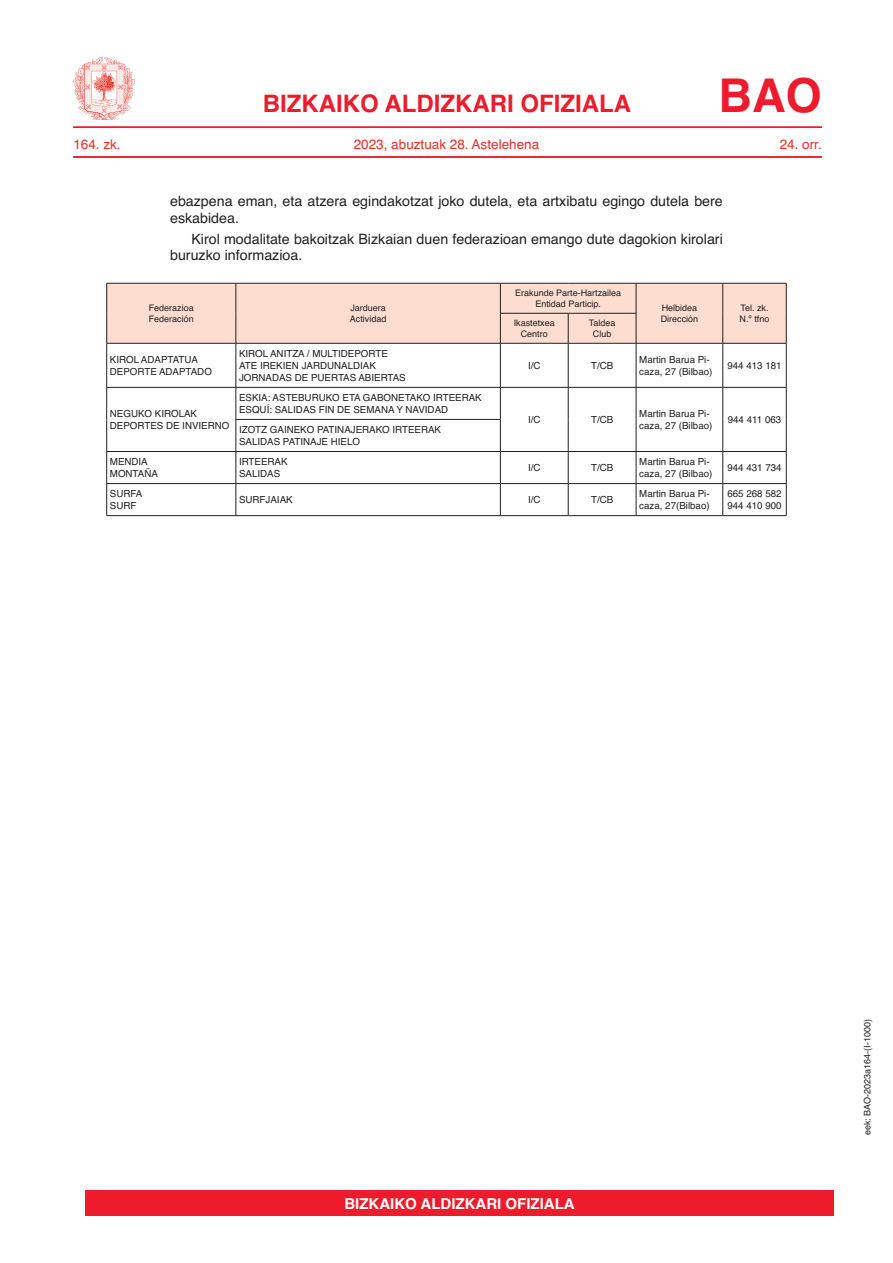
<style>
.page{position:relative;width:893px;height:1263px;background:#fff}
.page>*{position:absolute;margin:0;border:0;box-sizing:border-box;transform-origin:0 0}
.t1{font:700 46.5px "Helvetica";color:#ee1b2c}
.t2{font:700 24px "Helvetica";color:#ee1b2c}
.t3{font:700 15px "Helvetica";color:#fff}
.t4{font:14.25px/16.5px "Helvetica";color:#231f20}
.t5{font:13.5px "Helvetica";color:#ee2e22}
.t6{font:9.75px/12px "Helvetica";color:#231f20}
.t7{font:9px/10.5px "Helvetica";color:#231f20}
</style>
<div class="page">
<hr style="left:73px;top:126px;width:749px;height:2px;background:#ee1b2c">
<hr style="left:73px;top:156px;width:749px;height:2px;background:#ee1b2c">
<img style="left:74px;top:58px;width:61px;height:61px">
<div style="left:107px;top:284px;width:679px;height:59px;background:#fdddd0"></div>
<hr style="left:236px;top:283px;width:1px;height:30px;background:#231f20">
<hr style="left:500px;top:283px;width:1px;height:30px;background:#231f20">
<hr style="left:636px;top:283px;width:1px;height:30px;background:#231f20">
<hr style="left:722px;top:283px;width:1px;height:30px;background:#231f20">
<hr style="left:236px;top:313px;width:1px;height:30px;background:#231f20">
<hr style="left:500px;top:313px;width:68px;height:1px;background:#231f20">
<hr style="left:500px;top:313px;width:1px;height:30px;background:#231f20">
<hr style="left:568px;top:313px;width:68px;height:1px;background:#231f20">
<hr style="left:568px;top:313px;width:1px;height:30px;background:#231f20">
<hr style="left:636px;top:313px;width:1px;height:30px;background:#231f20">
<hr style="left:722px;top:313px;width:1px;height:30px;background:#231f20">
<hr style="left:236px;top:343px;width:1px;height:44px;background:#231f20">
<hr style="left:500px;top:343px;width:1px;height:44px;background:#231f20">
<hr style="left:568px;top:343px;width:1px;height:44px;background:#231f20">
<hr style="left:636px;top:343px;width:1px;height:44px;background:#231f20">
<hr style="left:722px;top:343px;width:1px;height:44px;background:#231f20">
<hr style="left:107px;top:387px;width:129px;height:1px;background:#231f20">
<hr style="left:236px;top:387px;width:264px;height:1px;background:#231f20">
<hr style="left:236px;top:387px;width:1px;height:32px;background:#231f20">
<hr style="left:500px;top:387px;width:68px;height:1px;background:#231f20">
<hr style="left:500px;top:387px;width:1px;height:32px;background:#231f20">
<hr style="left:568px;top:387px;width:68px;height:1px;background:#231f20">
<hr style="left:568px;top:387px;width:1px;height:32px;background:#231f20">
<hr style="left:636px;top:387px;width:87px;height:1px;background:#231f20">
<hr style="left:636px;top:387px;width:1px;height:32px;background:#231f20">
<hr style="left:723px;top:387px;width:63px;height:1px;background:#231f20">
<hr style="left:722px;top:387px;width:1px;height:32px;background:#231f20">
<hr style="left:236px;top:419px;width:265px;height:1px;background:#231f20">
<hr style="left:236px;top:420px;width:1px;height:31px;background:#231f20">
<hr style="left:500px;top:420px;width:1px;height:31px;background:#231f20">
<hr style="left:568px;top:419px;width:1px;height:32px;background:#231f20">
<hr style="left:636px;top:419px;width:1px;height:32px;background:#231f20">
<hr style="left:722px;top:419px;width:1px;height:32px;background:#231f20">
<hr style="left:107px;top:451px;width:129px;height:1px;background:#231f20">
<hr style="left:236px;top:451px;width:264px;height:1px;background:#231f20">
<hr style="left:236px;top:452px;width:1px;height:31px;background:#231f20">
<hr style="left:500px;top:451px;width:68px;height:1px;background:#231f20">
<hr style="left:500px;top:452px;width:1px;height:31px;background:#231f20">
<hr style="left:568px;top:451px;width:68px;height:1px;background:#231f20">
<hr style="left:568px;top:452px;width:1px;height:31px;background:#231f20">
<hr style="left:636px;top:451px;width:87px;height:1px;background:#231f20">
<hr style="left:636px;top:452px;width:1px;height:31px;background:#231f20">
<hr style="left:723px;top:451px;width:63px;height:1px;background:#231f20">
<hr style="left:722px;top:452px;width:1px;height:31px;background:#231f20">
<hr style="left:107px;top:483px;width:129px;height:1px;background:#231f20">
<hr style="left:236px;top:483px;width:264px;height:1px;background:#231f20">
<hr style="left:236px;top:484px;width:1px;height:31px;background:#231f20">
<hr style="left:500px;top:483px;width:68px;height:1px;background:#231f20">
<hr style="left:500px;top:484px;width:1px;height:31px;background:#231f20">
<hr style="left:568px;top:483px;width:68px;height:1px;background:#231f20">
<hr style="left:568px;top:484px;width:1px;height:31px;background:#231f20">
<hr style="left:636px;top:483px;width:87px;height:1px;background:#231f20">
<hr style="left:636px;top:484px;width:1px;height:31px;background:#231f20">
<hr style="left:723px;top:483px;width:63px;height:1px;background:#231f20">
<hr style="left:722px;top:484px;width:1px;height:31px;background:#231f20">
<hr style="left:106px;top:343px;width:1px;height:44px;background:#231f20">
<hr style="left:786px;top:343px;width:1px;height:44px;background:#231f20">
<hr style="left:106px;top:387px;width:1px;height:32px;background:#231f20">
<hr style="left:786px;top:387px;width:1px;height:32px;background:#231f20">
<hr style="left:106px;top:419px;width:1px;height:32px;background:#231f20">
<hr style="left:786px;top:419px;width:1px;height:32px;background:#231f20">
<hr style="left:106px;top:452px;width:1px;height:31px;background:#231f20">
<hr style="left:786px;top:452px;width:1px;height:31px;background:#231f20">
<hr style="left:106px;top:484px;width:1px;height:31px;background:#231f20">
<hr style="left:786px;top:484px;width:1px;height:31px;background:#231f20">
<hr style="left:107px;top:515px;width:129px;height:1px;background:#231f20">
<hr style="left:236px;top:515px;width:264px;height:1px;background:#231f20">
<hr style="left:500px;top:515px;width:68px;height:1px;background:#231f20">
<hr style="left:568px;top:515px;width:68px;height:1px;background:#231f20">
<hr style="left:636px;top:515px;width:87px;height:1px;background:#231f20">
<hr style="left:723px;top:515px;width:63px;height:1px;background:#231f20">
<hr style="left:107px;top:283px;width:129px;height:1px;background:#231f20">
<hr style="left:106px;top:283px;width:1px;height:30px;background:#231f20">
<hr style="left:236px;top:283px;width:264px;height:1px;background:#231f20">
<hr style="left:500px;top:283px;width:68px;height:1px;background:#231f20">
<hr style="left:568px;top:283px;width:68px;height:1px;background:#231f20">
<hr style="left:636px;top:283px;width:87px;height:1px;background:#231f20">
<hr style="left:723px;top:283px;width:63px;height:1px;background:#231f20">
<hr style="left:786px;top:283px;width:1px;height:30px;background:#231f20">
<hr style="left:106px;top:313px;width:1px;height:30px;background:#231f20">
<hr style="left:786px;top:313px;width:1px;height:30px;background:#231f20">
<hr style="left:107px;top:343px;width:129px;height:1px;background:#231f20">
<hr style="left:236px;top:343px;width:264px;height:1px;background:#231f20">
<hr style="left:500px;top:343px;width:68px;height:1px;background:#231f20">
<hr style="left:568px;top:343px;width:68px;height:1px;background:#231f20">
<hr style="left:636px;top:343px;width:87px;height:1px;background:#231f20">
<hr style="left:723px;top:343px;width:63px;height:1px;background:#231f20">
<div style="left:85px;top:1191px;width:748px;height:25px;background:#ee1b2c"></div>
<h2 class="t2" style="left:263px;top:84px;width:370px">BIZKAIKO ALDIZKARI OFIZIALA</h2>
<h1 class="t1" style="left:718px;top:58px;width:105px">BAO</h1>
<h3 class="t5" style="left:73px;top:134px;width:49px">164. zk.</h3>
<h3 class="t5" style="left:354px;top:134px;width:187px">2023, abuztuak 28. Astelehena</h3>
<h3 class="t5" style="left:780px;top:134px;width:44px">24. orr.</h3>
<h3 class="t4" style="left:170px;top:193px;width:554px">ebazpena eman, eta atzera egindakotzat joko dutela, eta artxibatu egingo dutela bere eskabidea.</h3>
<h3 class="t4" style="left:170px;top:231px;width:554px;text-indent:21px">Kirol modalitate bakoitzak Bizkaian duen federazioan emango dute dagokion kirolari buruzko informazioa.</h3>
<p class="t7" style="left:149px;top:303px;width:47px">Federazioa<br>Federación</p>
<p class="t7" style="left:350px;top:303px;width:38px">Jarduera<br>Actividad</p>
<p class="t6" style="left:110px;top:354px;width:104px">KIROL ADAPTATUA<br>DEPORTE ADAPTADO</p>
<p class="t6" style="left:239px;top:348px;width:168px">KIROL ANITZA / MULTIDEPORTE<br>ATE IREKIEN JARDUNALDIAK<br>JORNADAS DE PUERTAS ABIERTAS</p>
<p class="t6" style="left:110px;top:408px;width:121px">NEGUKO KIROLAK<br>DEPORTES DE INVIERNO</p>
<p class="t6" style="left:239px;top:392px;width:244px">ESKIA: ASTEBURUKO ETA GABONETAKO IRTEERAK<br>ESQUÍ: SALIDAS FIN DE SEMANA Y NAVIDAD</p>
<p class="t6" style="left:239px;top:424px;width:204px">IZOTZ GAINEKO PATINAJERAKO IRTEERAK<br>SALIDAS PATINAJE HIELO</p>
<p class="t7" style="left:515px;top:288px;width:108px;text-align:center">Erakunde Parte-Hartzailea<br>Entidad Particip.</p>
<p class="t7" style="left:514px;top:318px;width:43px;text-align:center">Ikastetxea<br>Centro</p>
<p class="t7" style="left:589px;top:318px;width:28px;text-align:center">Taldea<br>Club</p>
<p class="t7" style="left:661px;top:303px;width:39px">Helbidea<br>Dirección</p>
<p class="t7" style="left:740px;top:303px;width:31px">Tel. zk.<br>N.º tfno</p>
<p class="t6" style="left:528px;top:360px;width:14px">I/C</p>
<p class="t6" style="left:591px;top:360px;width:24px">T/CB</p>
<p class="t6" style="left:639px;top:354px;width:75px">Martin Barua Pi&shy;caza, 27 (Bilbao)</p>
<p class="t6" style="left:727px;top:360px;width:56px">944 413 181</p>
<p class="t6" style="left:528px;top:414px;width:14px">I/C</p>
<p class="t6" style="left:591px;top:414px;width:24px">T/CB</p>
<p class="t6" style="left:639px;top:408px;width:75px">Martin Barua Pi&shy;caza, 27 (Bilbao)</p>
<p class="t6" style="left:728px;top:414px;width:55px">944 411 063</p>
<p class="t6" style="left:110px;top:456px;width:50px">MENDIA<br>MONTAÑA</p>
<p class="t6" style="left:239px;top:456px;width:50px">IRTEERAK<br>SALIDAS</p>
<p class="t6" style="left:528px;top:462px;width:14px">I/C</p>
<p class="t6" style="left:591px;top:462px;width:24px">T/CB</p>
<p class="t6" style="left:639px;top:456px;width:75px">Martin Barua Pi&shy;caza, 27 (Bilbao)</p>
<p class="t6" style="left:727px;top:462px;width:56px">944 431 734</p>
<p class="t6" style="left:110px;top:488px;width:34px">SURFA<br>SURF</p>
<p class="t6" style="left:239px;top:494px;width:55px">SURFJAIAK</p>
<p class="t6" style="left:528px;top:494px;width:14px">I/C</p>
<p class="t6" style="left:591px;top:494px;width:24px">T/CB</p>
<p class="t6" style="left:639px;top:488px;width:72px">Martin Barua Pi&shy;caza, 27(Bilbao)</p>
<p class="t6" style="left:727px;top:488px;width:56px">665 268 582<br>944 410 900</p>
<h3 class="t3" style="left:344px;top:1192px;width:232px">BIZKAIKO ALDIZKARI OFIZIALA</h3>
<p class="t7" style="left:862px;top:1135px;width:118px;rotate:-90deg">eek: BAO-2023a164-(I-1000)</p>
</div>
